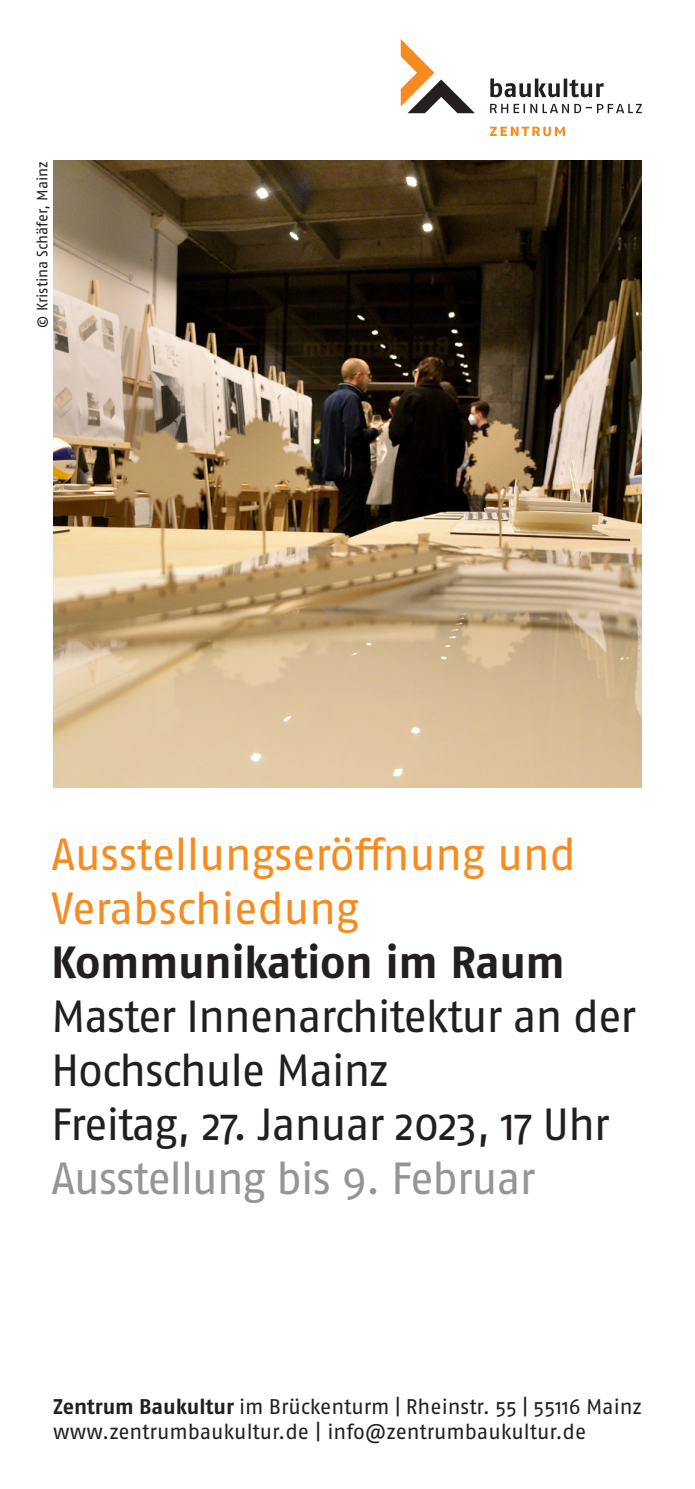
<style>
.page{position:relative;width:695px;height:1489px;background:#fff}
.page>*{position:absolute;margin:0;border:0;box-sizing:border-box;transform-origin:0 0}
.t1{font:45px/54px "Fago OT";letter-spacing:-.03em;color:#231f20}
.t2{font:45px/54px "Fago OT";letter-spacing:-.015em;color:#f68b1f}
.t3{font:45px "Fago OT";letter-spacing:-.03em;color:#939598}
.t4{font:21.25px "Fago OT";letter-spacing:-.005em;color:#231f20}
.t5{font:15px "Fago OT";letter-spacing:-.005em;color:#231f20}
.s1{font-weight:700}
</style>
<div class="page">
<svg style="left:400px;top:39px;width:75px;height:74px"></svg>
<svg style="left:490px;top:127px;width:75px;height:9px"></svg>
<svg style="left:490px;top:104px;width:151px;height:9px"></svg>
<svg style="left:490px;top:78px;width:69px;height:19px"></svg>
<svg style="left:563px;top:79px;width:4px;height:18px"></svg>
<svg style="left:569px;top:79px;width:34px;height:18px"></svg>
<img style="left:53px;top:161px;width:588px;height:626px">
<p class="t5" style="left:33px;top:328px;width:168px;rotate:-90deg">© Kristina Schäfer, Mainz</p>
<p class="t2" style="left:51px;top:826px;width:526px">Ausstellungseröffnung und<br>Verabschiedung</p>
<p class="t1" style="left:51px;top:934px;width:586px"><span class="s1">Kommunikation im Raum<br></span>Master Innenarchitektur an der<br>Hochschule Mainz</p>
<p class="t1" style="left:51px;top:1096px;width:560px">Freitag, 27. Januar 2023, 17 Uhr</p>
<p class="t3" style="left:51px;top:1150px;width:486px">Ausstellung bis 9. Februar</p>
<p class="t4" style="left:53px;top:1393px;width:590px"><span class="s1">Zentrum Baukultur</span> im Brückenturm | Rheinstr. 55 | 55116 Mainz</p>
<p class="t4" style="left:53px;top:1418px;width:534px">www.zentrumbaukultur.de | info@zentrumbaukultur.de</p>
</div>
